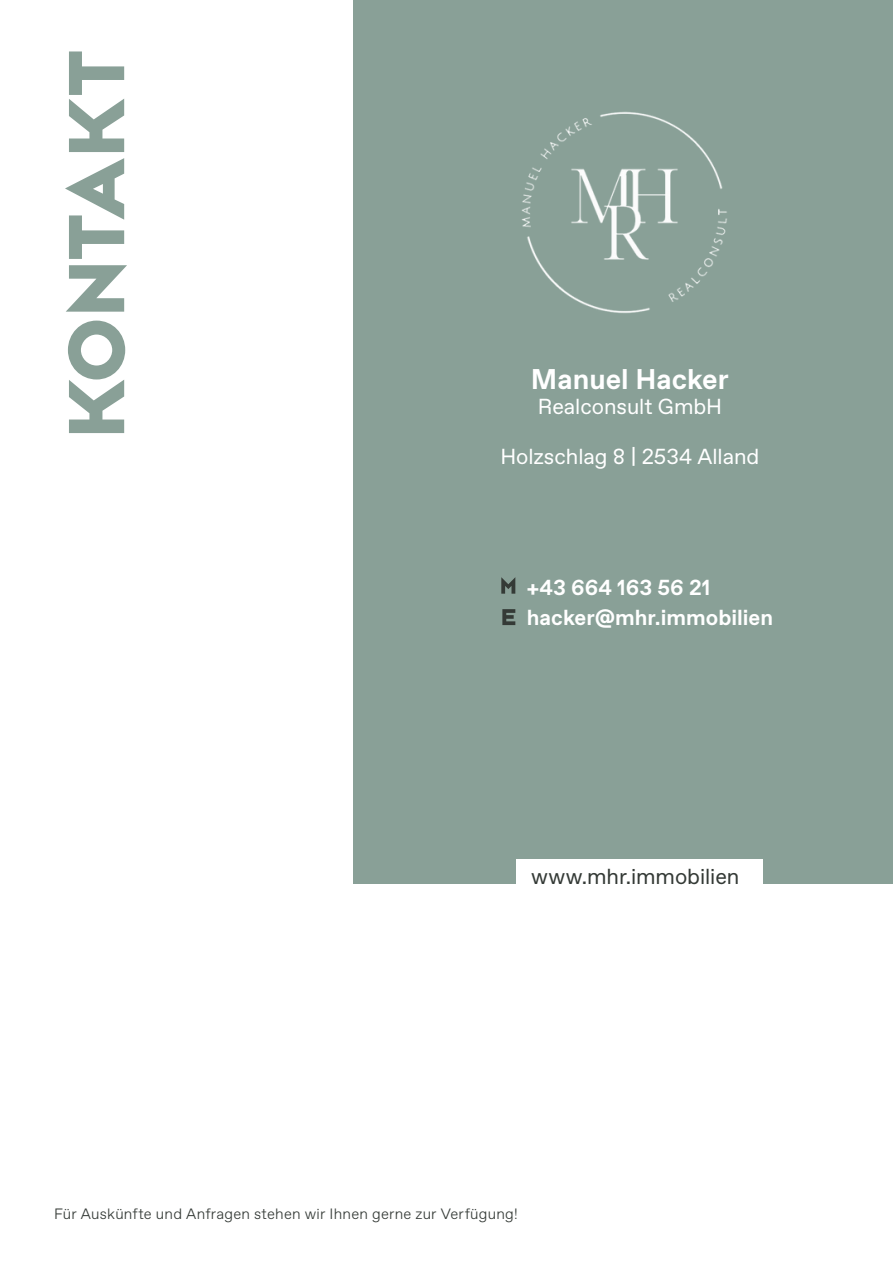
<style>
.page{position:relative;width:893px;height:1263px;background:#fff}
.page>*{position:absolute;margin:0;border:0;box-sizing:border-box;transform-origin:0 0}
.t1{font:87.9px "Bonn Bold Caps";letter-spacing:.01em;color:#89a097}
.t2{font:700 28.5px "Favorit Pro";color:#fff}
.t3{font:21.75px "Favorit Pro";letter-spacing:-.005em;color:#fff}
.t4{font:700 21.75px/30px "Favorit Pro";color:#fff}
.t5{font:21.75px "Favorit Pro";letter-spacing:-.005em;color:#343a36}
.t6{font:300 15px "Favorit Pro";letter-spacing:.015em;color:#343a36}
</style>
<div class="page">
<div style="left:353px;top:0;width:540px;height:884px;background:#89a097"></div>
<div style="left:516px;top:859px;width:246px;height:34px;background:#fff"></div>
<svg style="left:501px;top:577px;width:14px;height:17px"></svg>
<svg style="left:502px;top:609px;width:13px;height:16px"></svg>
<img style="left:521px;top:111px;width:206px;height:203px">
<h1 class="t1" style="left:50px;top:438px;width:389px;rotate:-90deg">KONTAKT</h1>
<h2 class="t2" style="left:531px;top:360px;width:199px">Manuel Hacker</h2>
<h3 class="t3" style="left:538px;top:392px;width:186px">Realconsult GmbH</h3>
<h3 class="t3" style="left:500px;top:442px;width:261px">Holzschlag 8 | 2534 Alland</h3>
<h3 class="t4" style="left:527px;top:572px;width:248px">+43 664 163 56 21 hacker@mhr.immobilien</h3>
<h3 class="t5" style="left:531px;top:862px;width:210px">www.mhr.immobilien</h3>
<p class="t6" style="left:54px;top:1204px;width:465px">Für Auskünfte und Anfragen stehen wir Ihnen gerne zur Verfügung!</p>
</div>
